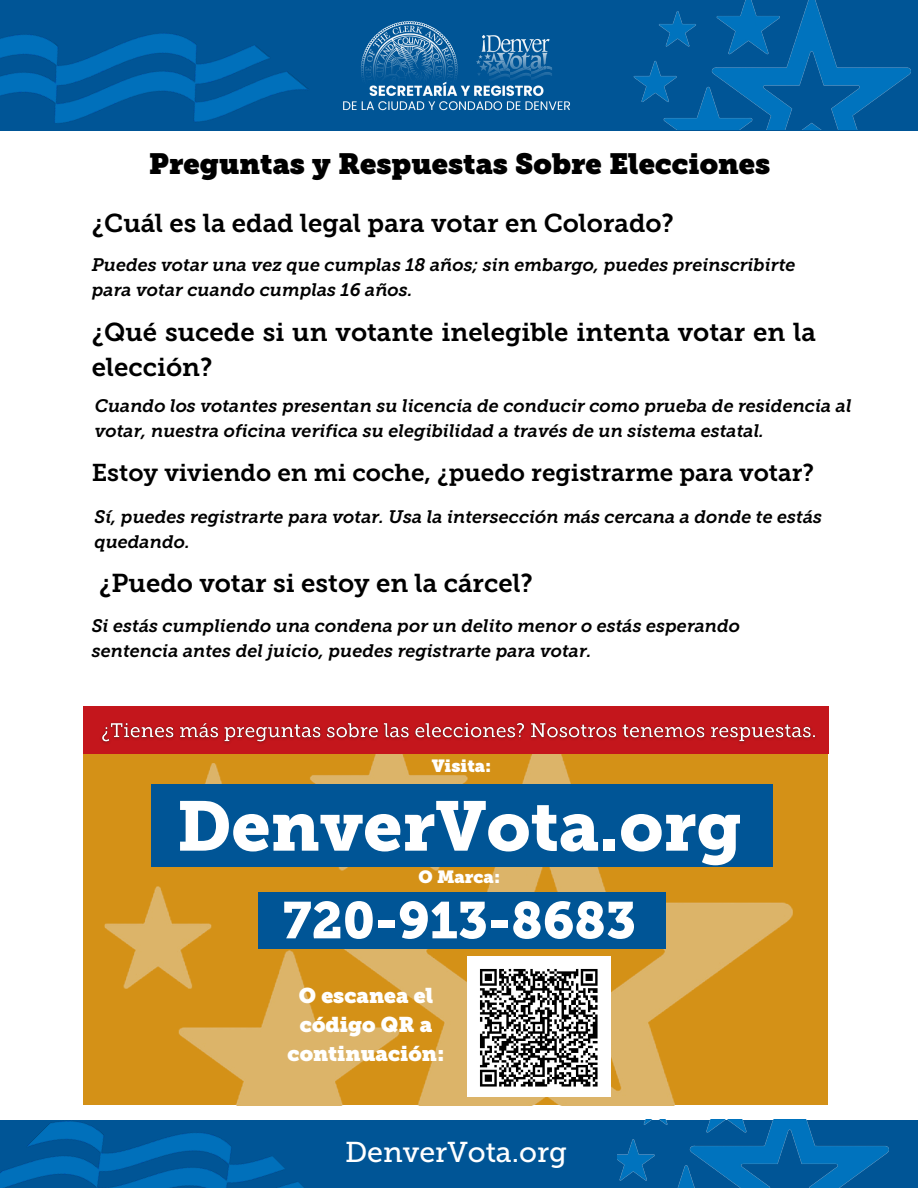
<style>
.page{position:relative;width:918px;height:1188px;background:#fff}
.page>*{position:absolute;margin:0;border:0;box-sizing:border-box;transform-origin:0 0}
.t1{font:69.6px "Museo Slab 900";color:#fff}
.t2{font:51.3px "Museo Slab 900";color:#fff}
.t3{font:28.95px "Museo Slab";color:#000}
.t4{font:28.65px "Museo Slab 500";color:#fff}
.t5{font:25.65px/34.8px "Museo Slab 700";color:#000}
.t6{font:24.15px "Museo Slab 700";color:#000}
.t7{font:21.15px/29.2px "Museo Slab";color:#fff;text-align:center}
.t8{font:italic 18px/24.8px "Museo Slab 700";color:#000}
.t9{font:17.4px "Museo Slab";color:#fff}
</style>
<div class="page">
<div style="left:0;top:0;width:918px;height:130px;background:#005596"></div>
<img style="left:633px;top:0;width:278px;height:129px">
<img style="left:0;top:33px;width:323px;height:98px">
<img style="left:343px;top:21px;width:227px;height:90px">
<div style="left:0;top:1120px;width:918px;height:68px;background:#005596"></div>
<img style="left:617px;top:1120px;width:272px;height:68px">
<img style="left:84px;top:706px;width:731px;height:400px">
<div style="left:84px;top:707px;width:745px;height:47px;background:#c4161c"></div>
<div style="left:151px;top:784px;width:622px;height:83px;background:#005596"></div>
<img style="left:468px;top:957px;width:143px;height:139px">
<img style="left:101px;top:722px;width:715px;height:21px">
<div style="left:258px;top:892px;width:407px;height:57px;background:#005596"></div>
<img style="left:0;top:1024px;width:331px;height:164px">
<h3 class="t3" style="left:149px;top:153px;width:623px">Preguntas y Respuestas Sobre Elecciones</h3>
<p class="t5" style="left:92px;top:208px;width:584px">¿Cuál es la edad legal para votar en Colorado?</p>
<h4 class="t8" style="left:92px;top:254px;width:705px">Puedes votar una vez que cumplas 18 años; sin embargo, puedes preinscribirte para votar cuando cumplas 16 años.</h4>
<p class="t5" style="left:92px;top:318px;width:726px">¿Qué sucede si un votante inelegible intenta votar en la elección?</p>
<h4 class="t8" style="left:95px;top:395px;width:758px">Cuando los votantes presentan su licencia de conducir como prueba de residencia al votar, nuestra oficina verifica su elegibilidad a través de un sistema estatal.</h4>
<p class="t6" style="left:92px;top:463px;width:724px">Estoy viviendo en mi coche, ¿puedo registrarme para votar?</p>
<h4 class="t8" style="left:94px;top:506px;width:729px">Sí, puedes registrarte para votar. Usa la intersección más cercana a donde te estás quedando.</h4>
<p class="t5" style="left:99px;top:569px;width:435px">¿Puedo votar si estoy en la cárcel?</p>
<h4 class="t8" style="left:92px;top:615px;width:650px">Si estás cumpliendo una condena por un delito menor o estás esperando sentencia antes del juicio, puedes registrarte para votar.</h4>
<h5 class="t9" style="left:432px;top:759px;width:61px">Visita:</h5>
<h2 class="t1" style="left:177px;top:798px;width:567px">DenverVota.org</h2>
<p class="t9" style="left:418px;top:870px;width:83px">O Marca:</p>
<h3 class="t2" style="left:283px;top:900px;width:355px">720-913-8683</h3>
<p class="t7" style="left:288px;top:983px;width:159px">O escanea el código QR a continuación:</p>
<p class="t4" style="left:345px;top:1135px;width:224px">DenverVota.org</p>
</div>
